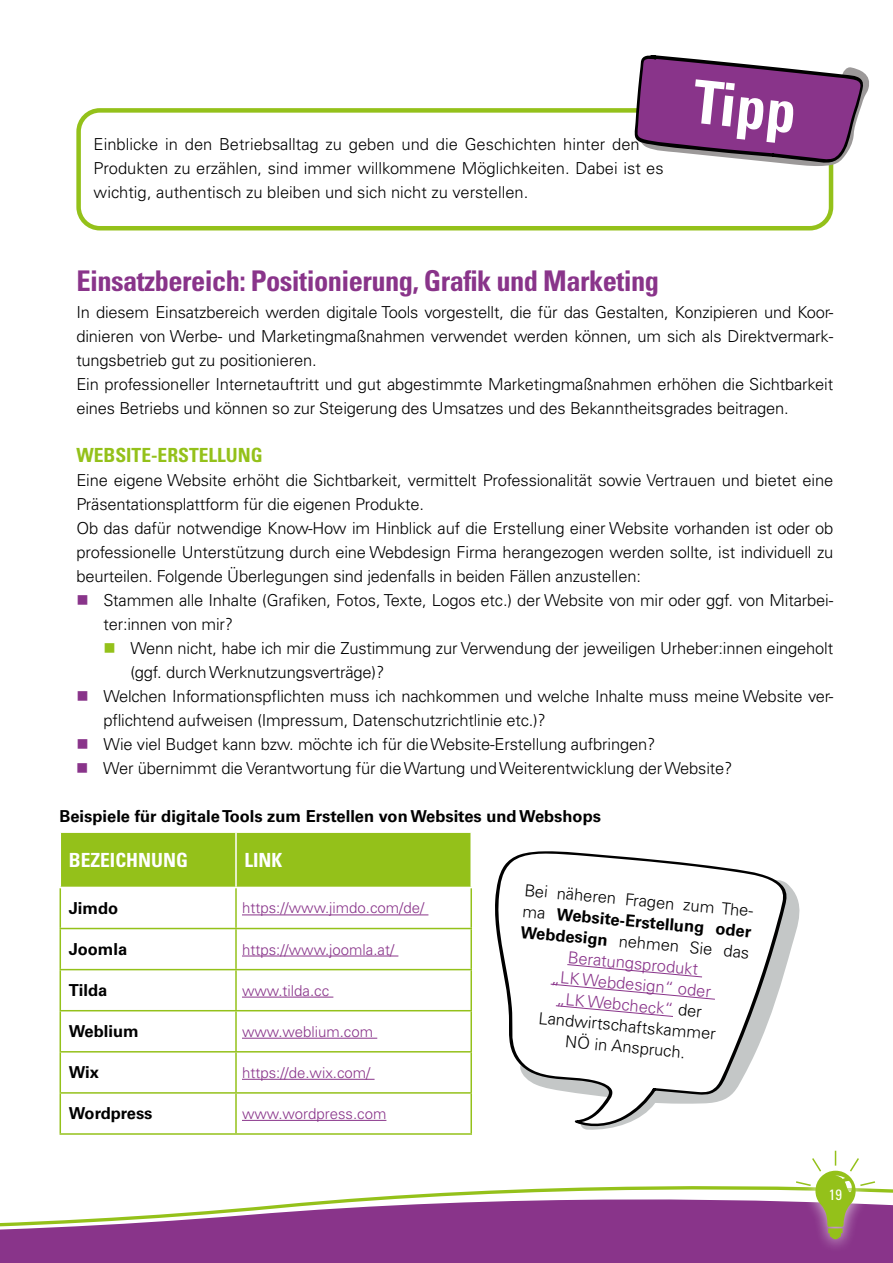
<style>
.page{position:relative;width:893px;height:1263px;background:#fff}
.page>*{position:absolute;margin:0;border:0;box-sizing:border-box;transform-origin:0 0}
.t1{font:700 condensed 60px "Univers LT Pro";color:#fff}
.t2{font:700 condensed 28.5px "Univers LT Pro";letter-spacing:-.02em;color:#89348a}
.t3{font:700 condensed 19.5px "Univers LT Pro";color:#94c11a}
.t4{font:700 condensed 19.5px "Univers LT Pro";color:#fff}
.t5{font:300 16.5px/24px "Univers LT Pro 45";letter-spacing:-.01em;color:#000}
.t6{font:700 16.5px "Univers LT Pro 65";color:#000}
.t7{font:300 15px "Univers LT Pro 45";color:#89348a}
.t8{font:condensed 15px "Univers LT Pro";color:#fff}
.s1{font-family:"Univers LT Pro 45";font-weight:300}
.s2{font-family:"Univers LT Pro 65";font-weight:700}
.s3{color:#89348a}
</style>
<div class="page">
<svg style="left:0;top:1186px;width:893px;height:77px;fill:#89348a"></svg>
<div style="left:784px;top:1138px;width:103px;height:114px;background:#fff;opacity:.75"></div>
<svg style="left:794px;top:1151px;width:83px;height:88px"></svg>
<div style="left:76px;top:108px;width:757px;height:122px;border:4px solid #94c11a;border-radius:21px"></div>
<svg style="left:634px;top:55px;width:235px;height:111px"></svg>
<svg style="left:495px;top:851px;width:279px;height:212px"></svg>
<svg style="left:519px;top:879px;width:281px;height:251px"></svg>
<div style="left:61px;top:833px;width:409px;height:54px;background:#94c11a"></div>
<hr style="left:60px;top:888px;width:1px;height:40px;background:#94c11a">
<hr style="left:60px;top:928px;width:176px;height:1px;background:#94c11a">
<hr style="left:60px;top:929px;width:1px;height:40px;background:#94c11a">
<hr style="left:60px;top:969px;width:176px;height:1px;background:#94c11a">
<hr style="left:60px;top:970px;width:1px;height:40px;background:#94c11a">
<hr style="left:60px;top:1010px;width:176px;height:1px;background:#94c11a">
<hr style="left:60px;top:1011px;width:1px;height:40px;background:#94c11a">
<hr style="left:60px;top:1051px;width:176px;height:1px;background:#94c11a">
<hr style="left:60px;top:1052px;width:1px;height:40px;background:#94c11a">
<hr style="left:60px;top:1092px;width:176px;height:2px;background:#94c11a">
<hr style="left:60px;top:1094px;width:1px;height:39px;background:#94c11a">
<hr style="left:60px;top:1133px;width:176px;height:2px;background:#94c11a">
<hr style="left:235px;top:888px;width:2px;height:40px;background:#94c11a">
<hr style="left:470px;top:888px;width:2px;height:40px;background:#94c11a">
<hr style="left:236px;top:928px;width:236px;height:1px;background:#94c11a">
<hr style="left:235px;top:929px;width:2px;height:40px;background:#94c11a">
<hr style="left:470px;top:929px;width:2px;height:40px;background:#94c11a">
<hr style="left:236px;top:969px;width:236px;height:1px;background:#94c11a">
<hr style="left:235px;top:970px;width:2px;height:40px;background:#94c11a">
<hr style="left:470px;top:970px;width:2px;height:40px;background:#94c11a">
<hr style="left:236px;top:1010px;width:236px;height:1px;background:#94c11a">
<hr style="left:235px;top:1011px;width:2px;height:40px;background:#94c11a">
<hr style="left:470px;top:1011px;width:2px;height:40px;background:#94c11a">
<hr style="left:236px;top:1051px;width:236px;height:1px;background:#94c11a">
<hr style="left:235px;top:1052px;width:2px;height:40px;background:#94c11a">
<hr style="left:470px;top:1052px;width:2px;height:40px;background:#94c11a">
<hr style="left:236px;top:1092px;width:236px;height:2px;background:#94c11a">
<hr style="left:235px;top:1094px;width:2px;height:39px;background:#94c11a">
<hr style="left:470px;top:1094px;width:2px;height:39px;background:#94c11a">
<hr style="left:236px;top:1133px;width:236px;height:2px;background:#94c11a">
<hr style="left:235px;top:833px;width:2px;height:54px;background:#fff">
<hr style="left:242px;top:914px;width:186px;height:1px;background:#89348a">
<hr style="left:242px;top:956px;width:156px;height:1px;background:#89348a">
<hr style="left:242px;top:997px;width:91px;height:1px;background:#89348a">
<hr style="left:242px;top:1038px;width:135px;height:1px;background:#89348a">
<hr style="left:242px;top:1079px;width:133px;height:1px;background:#89348a">
<hr style="left:242px;top:1120px;width:144px;height:1px;background:#89348a">
<p class="t5" style="left:94px;top:132px;width:572px">Einblicke in den Betriebsalltag zu geben und die Geschichten hinter den<br>Produkten zu erzählen, sind immer willkommene Möglichkeiten. Dabei ist es wichtig, authentisch zu bleiben und sich nicht zu verstellen.</p>
<h1 class="t1" style="left:697px;top:65px;width:105px;rotate:6deg">Tipp</h1>
<h2 class="t2" style="left:76px;top:263px;width:584px">Einsatzbereich: Positionierung, Grafik und Marketing</h2>
<p class="t5" style="left:76px;top:300px;width:758px">In diesem Einsatzbereich werden digitale Tools vorgestellt, die für das Gestalten, Konzipieren und Koor&shy;dinieren von Werbe- und Marketingmaßnahmen verwendet werden können, um sich als Direktvermark&shy;tungsbetrieb gut zu positionieren.<br>Ein professioneller Internetauftritt und gut abgestimmte Marketingmaßnahmen erhöhen die Sichtbarkeit eines Betriebs und können so zur Steigerung des Umsatzes und des Bekanntheitsgrades beitragen.</p>
<p class="t3" style="left:76px;top:443px;width:188px">WEBSITE-ERSTELLUNG</p>
<p class="t5" style="left:76px;top:468px;width:758px">Eine eigene Website erhöht die Sichtbarkeit, vermittelt Professionalität sowie Vertrauen und bietet eine Präsentationsplattform für die eigenen Produkte.<br>Ob das dafür notwendige Know-How im Hinblick auf die Erstellung einer Website vorhanden ist oder ob professionelle Unterstützung durch eine Webdesign Firma herangezogen werden sollte, ist individuell zu beurteilen. Folgende Überlegungen sind jedenfalls in beiden Fällen anzustellen:</p>
<p class="t5" style="left:103px;top:588px;width:731px">Stammen alle Inhalte (Grafiken, Fotos, Texte, Logos etc.) der Website von mir oder ggf. von Mitarbei&shy;ter:innen von mir?</p>
<p class="t5" style="left:130px;top:636px;width:704px">Wenn nicht, habe ich mir die Zustimmung zur Verwendung der jeweiligen Urheber:innen eingeholt</p>
<p class="t5" style="left:130px;top:660px;width:255px">(ggf. durch Werknutzungsverträge)?</p>
<p class="t5" style="left:103px;top:684px;width:731px">Welchen Informationspflichten muss ich nachkommen und welche Inhalte muss meine Website ver-</p>
<p class="t5" style="left:103px;top:708px;width:444px">pflichtend aufweisen (Impressum, Datenschutzrichtlinie etc.)?</p>
<p class="t5" style="left:103px;top:732px;width:553px">Wie viel Budget kann bzw. möchte ich für die Website-Erstellung aufbringen?</p>
<p class="t5" style="left:103px;top:756px;width:631px">Wer übernimmt die Verantwortung für die Wartung und Weiterentwicklung der Website?</p>
<p class="t6" style="left:59px;top:805px;width:543px">Beispiele für digitale Tools zum Erstellen von Websites und Webshops</p>
<p class="t4" style="left:69px;top:848px;width:121px">BEZEICHNUNG</p>
<p class="t4" style="left:244px;top:848px;width:39px">LINK</p>
<p class="t6" style="left:69px;top:896px;width:51px">Jimdo</p>
<p class="t7" style="left:242px;top:898px;width:184px">https://www.jimdo.com/de/</p>
<p class="t6" style="left:69px;top:937px;width:60px">Joomla</p>
<p class="t7" style="left:242px;top:939px;width:154px">https://www.joomla.at/</p>
<p class="t6" style="left:69px;top:979px;width:40px">Tilda</p>
<p class="t7" style="left:242px;top:980px;width:89px">www.tilda.cc</p>
<p class="t6" style="left:69px;top:1020px;width:71px">Weblium</p>
<p class="t7" style="left:242px;top:1021px;width:133px">www.weblium.com</p>
<p class="t6" style="left:69px;top:1061px;width:32px">Wix</p>
<p class="t7" style="left:242px;top:1062px;width:130px">https://de.wix.com/</p>
<p class="t6" style="left:69px;top:1102px;width:85px">Wordpress</p>
<p class="t7" style="left:242px;top:1104px;width:146px">www.wordpress.com</p>
<p class="t5" style="left:526px;top:878px;width:231px;rotate:5deg">Bei näheren Fragen zum The-</p>
<p class="t6" style="left:524px;top:900px;width:231px;rotate:5deg"><span class="s1">ma</span> Website-Erstellung oder</p>
<p class="t5" style="left:522px;top:921px;width:231px;line-height:21px;text-align:center;rotate:5deg"><span class="s2">Webdesign</span> nehmen Sie das<br><span class="s3">Beratungsprodukt<br>„LK Webdesign“ oder<br>„LK Webcheck“</span> der<br>Landwirtschaftskammer<br>NÖ in Anspruch.</p>
<p class="t8" style="left:829px;top:1185px;width:15px">19</p>
</div>
